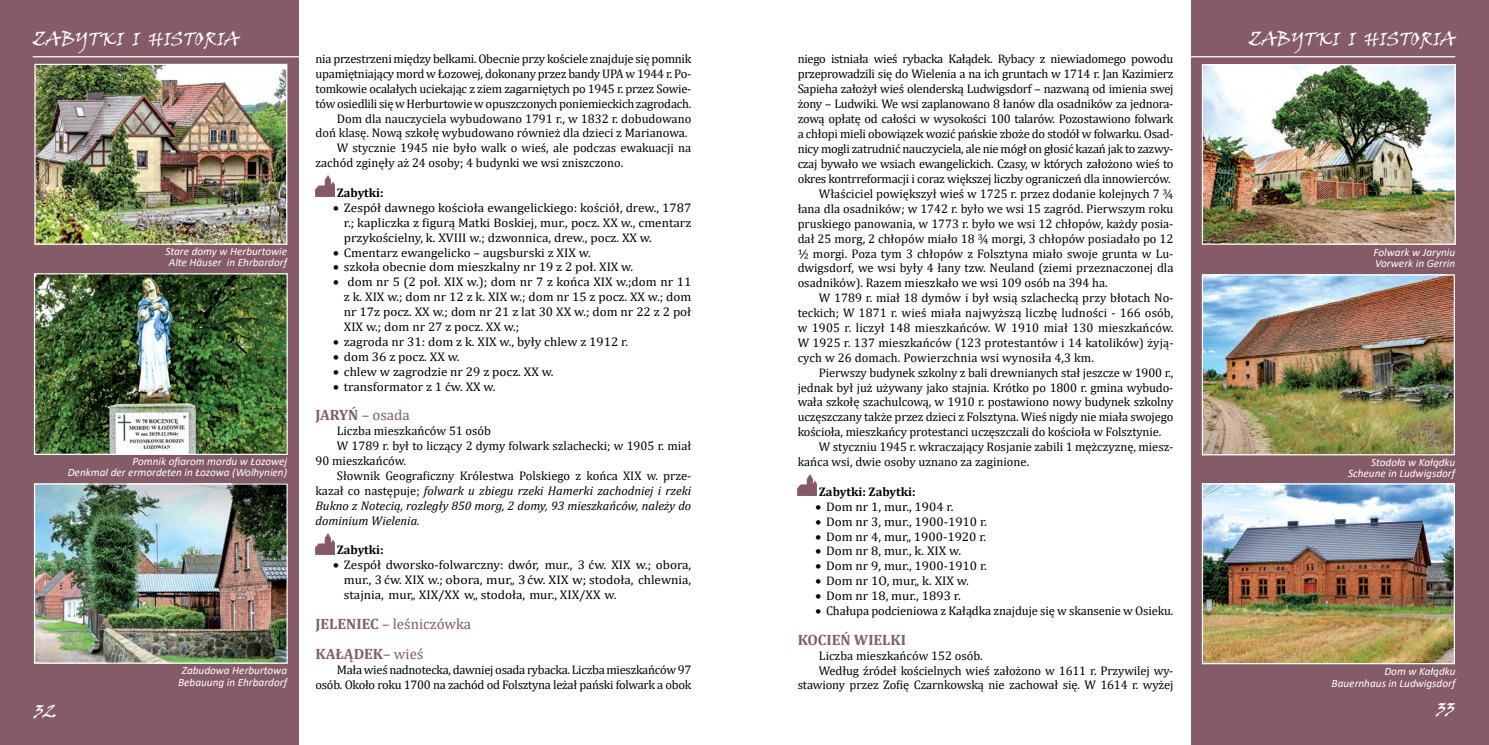
<style>
.page{position:relative;width:1489px;height:745px;background:#fff}
.page>*{position:absolute;margin:0;border:0;box-sizing:border-box;transform-origin:0 0}
.t1{font:18.75px "Viner Hand ITC";color:#fff}
.t2{font:15px/29.8px "Cambria";color:#855b67}
.t3{font:700 15px "Cambria";color:#855b67}
.t4{font:12.5px/15px "Cambria";letter-spacing:-.01em;color:#000;text-align:right}
.t5{font:12.5px/14.9px "Cambria";letter-spacing:-.01em;color:#000;text-align:justify;scale:1.05 1}
.t6{font:12.5px "Cambria";letter-spacing:.01em;color:#000}
.t7{font:italic 12.5px "Cambria";color:#000}
.t8{font:700 12.5px "Cambria";color:#000}
.t9{font:italic 11.25px/11.2px "Calibri";color:#fff;text-align:right}
.s1{font-weight:700}
.s2{font-style:normal}
</style>
<div class="page">
<div style="left:1191px;top:0;width:297px;height:744px;background:#855b67"></div>
<div style="left:0;top:0;width:298px;height:744px;background:#855b67"></div>
<img style="left:36px;top:66px;width:249px;height:176px">
<div style="left:34px;top:64px;width:253px;height:180px;border:1px solid #fff"></div>
<img style="left:36px;top:275px;width:250px;height:177px">
<div style="left:34px;top:273px;width:254px;height:181px;border:1px solid #fff"></div>
<img style="left:36px;top:485px;width:250px;height:176px">
<div style="left:34px;top:483px;width:254px;height:180px;border:1px solid #fff"></div>
<img style="left:315px;top:176px;width:19px;height:21px">
<img style="left:315px;top:533px;width:19px;height:21px">
<img style="left:797px;top:474px;width:19px;height:21px">
<hr style="left:1180px;top:56px;width:275px;height:1px;background:#fff">
<hr style="left:33px;top:56px;width:276px;height:1px;background:#fff">
<img style="left:1203px;top:276px;width:249px;height:177px">
<div style="left:1201px;top:274px;width:253px;height:181px;border:1px solid #fff"></div>
<img style="left:1203px;top:485px;width:249px;height:176px">
<div style="left:1201px;top:483px;width:253px;height:180px;border:1px solid #fff"></div>
<img style="left:1203px;top:66px;width:250px;height:176px">
<div style="left:1201px;top:64px;width:254px;height:180px;border:1px solid #fff"></div>
<h1 class="t1" style="left:33px;top:27px;width:208px">ZABYTKI I HISTORIA</h1>
<h1 class="t1" style="left:1248px;top:27px;width:208px">ZABYTKI I HISTORIA</h1>
<p class="t4" style="left:797px;top:51px;width:377px">niego istniała wieś rybacka Kałądek. Rybacy z niewiadomego powodu</p>
<p class="t4" style="left:797px;top:66px;width:377px">przeprowadzili się do Wielenia a na ich gruntach w 1714 r. Jan Kazimierz</p>
<p class="t4" style="left:797px;top:81px;width:377px">Sapieha założył wieś olenderską Ludwigsdorf – nazwaną od imienia swej</p>
<p class="t4" style="left:797px;top:96px;width:377px">żony – Ludwiki. We wsi zaplanowano 8 łanów dla osadników za jednora-</p>
<p class="t4" style="left:797px;top:111px;width:377px">zową opłatę od całości w wysokości 100 talarów. Pozostawiono folwark</p>
<p class="t4" style="left:797px;top:126px;width:377px">a chłopi mieli obowiązek wozić pańskie zboże do stodół w folwarku. Osad-</p>
<p class="t4" style="left:797px;top:141px;width:377px">nicy mogli zatrudnić nauczyciela, ale nie mógł on głosić kazań jak to zazwy-</p>
<p class="t4" style="left:797px;top:156px;width:377px">czaj bywało we wsiach ewangelickich. Czasy, w których założono wieś to</p>
<p class="t4" style="left:797px;top:171px;width:374px">okres kontrreformacji i coraz większej liczby ograniczeń dla innowierców.</p>
<p class="t4" style="left:819px;top:186px;width:356px">Właściciel powiększył wieś w 1725 r. przez dodanie kolejnych 7 ¾</p>
<p class="t4" style="left:797px;top:201px;width:377px">łana dla osadników; w 1742 r. było we wsi 15 zagród. Pierwszym roku</p>
<p class="t4" style="left:797px;top:216px;width:377px">pruskiego panowania, w 1773 r. było we wsi 12 chłopów, każdy posia-</p>
<p class="t4" style="left:797px;top:231px;width:377px">dał 25 morg, 2 chłopów miało 18 ¾ morgi, 3 chłopów posiadało po 12</p>
<p class="t4" style="left:797px;top:245px;width:377px">½ morgi. Poza tym 3 chłopów z Folsztyna miało swoje grunta w Lu-</p>
<p class="t4" style="left:797px;top:260px;width:377px">dwigsdorf, we wsi były 4 łany tzw. Neuland (ziemi przeznaczonej dla</p>
<p class="t4" style="left:797px;top:275px;width:311px">osadników). Razem mieszkało we wsi 109 osób na 394 ha.</p>
<p class="t4" style="left:819px;top:290px;width:356px">W 1789 r. miał 18 dymów i był wsią szlachecką przy błotach No-</p>
<p class="t6" style="left:797px;top:305px;width:377px">teckich; W 1871 r. wieś miała najwyższą liczbę ludności - 166 osób,</p>
<p class="t6" style="left:797px;top:320px;width:377px">w 1905 r. liczył 148 mieszkańców. W 1910 miał 130 mieszkańców.</p>
<p class="t6" style="left:797px;top:335px;width:377px">W 1925 r. 137 mieszkańców (123 protestantów i 14 katolików) żyją-</p>
<p class="t6" style="left:797px;top:350px;width:298px">cych w 26 domach. Powierzchnia wsi wynosiła 4,3 km.</p>
<p class="t4" style="left:819px;top:364px;width:356px">Pierwszy budynek szkolny z bali drewnianych stał jeszcze w 1900 r.,</p>
<p class="t4" style="left:797px;top:379px;width:377px">jednak był już używany jako stajnia. Krótko po 1800 r. gmina wybudo-</p>
<p class="t4" style="left:797px;top:394px;width:377px">wała szkołę szachulcową, w 1910 r. postawiono nowy budynek szkolny</p>
<p class="t4" style="left:797px;top:409px;width:377px">uczęszczany także przez dzieci z Folsztyna. Wieś nigdy nie miała swojego</p>
<p class="t4" style="left:797px;top:424px;width:365px">kościoła, mieszkańcy protestanci uczęszczali do kościoła w Folsztynie.</p>
<p class="t4" style="left:819px;top:439px;width:356px">W styczniu 1945 r. wkraczający Rosjanie zabili 1 mężczyznę, miesz-</p>
<p class="t4" style="left:797px;top:454px;width:233px">kańca wsi, dwie osoby uznano za zaginione.</p>
<p class="t8" style="left:818px;top:482px;width:98px">Zabytki: Zabytki:</p>
<p class="t5" style="left:815px;top:498px;width:133px">• Dom nr 1, mur., 1904 r.</p>
<p class="t5" style="left:815px;top:513px;width:165px">• Dom nr 3, mur., 1900-1910 r.</p>
<p class="t5" style="left:815px;top:528px;width:164px">• Dom nr 4, mur„ 1900-1920 r.</p>
<p class="t5" style="left:815px;top:543px;width:140px">• Dom nr 8, mur., k. XIX w.</p>
<p class="t5" style="left:815px;top:558px;width:165px">• Dom nr 9, mur., 1900-1910 r.</p>
<p class="t5" style="left:815px;top:573px;width:147px">• Dom nr 1O, mur„ k. XIX w.</p>
<p class="t5" style="left:815px;top:588px;width:140px">• Dom nr 18, mur., 1893 r.</p>
<p class="t4" style="left:815px;top:602px;width:359px">• Chałupa podcieniowa z Kałądka znajduje się w skansenie w Osieku.</p>
<p class="t3" style="left:797px;top:628px;width:110px">KOCIEŃ WIELKI</p>
<p class="t4" style="left:819px;top:647px;width:165px">Liczba mieszkańców 152 osób.</p>
<p class="t4" style="left:819px;top:662px;width:356px">Według źródeł kościelnych wieś założono w 1611 r. Przywilej wy-</p>
<p class="t4" style="left:797px;top:677px;width:377px">stawiony przez Zofię Czarnkowską nie zachował się. W 1614 r. wyżej</p>
<p class="t4" style="left:315px;top:51px;width:377px">nia przestrzeni między belkami. Obecnie przy kościele znajduje się pomnik</p>
<p class="t4" style="left:315px;top:66px;width:377px">upamiętniający mord w Łozowej, dokonany przez bandy UPA w 1944 r. Po-</p>
<p class="t4" style="left:315px;top:81px;width:377px">tomkowie ocalałych uciekając z ziem zagarniętych po 1945 r. przez Sowie-</p>
<p class="t4" style="left:315px;top:96px;width:377px">tów osiedlili się w Herburtowie w opuszczonych poniemieckich zagrodach.</p>
<p class="t4" style="left:337px;top:111px;width:356px">Dom dla nauczyciela wybudowano 1791 r., w 1832 r. dobudowano</p>
<p class="t4" style="left:315px;top:125px;width:373px">doń klasę. Nową szkołę wybudowano również dla dzieci z Marianowa.</p>
<p class="t4" style="left:337px;top:140px;width:356px">W stycznie 1945 nie było walk o wieś, ale podczas ewakuacji na</p>
<p class="t4" style="left:315px;top:155px;width:309px">zachód zginęły aż 24 osoby; 4 budynki we wsi zniszczono.</p>
<p class="t8" style="left:337px;top:184px;width:48px">Zabytki:</p>
<p class="t5" style="left:344px;top:200px;width:332px;text-indent:-11px">• Zespół dawnego kościoła ewangelickiego: kościół, drew., 1787 r.; kapliczka z figurą Matki Boskiej, mur., pocz. XX w., cmentarz przykościelny, k. XVIII w.; dzwonnica, drew., pocz. XX w.</p>
<p class="t5" style="left:333px;top:244px;width:247px">• Cmentarz ewangelicko – augsburski z XIX w.</p>
<p class="t5" style="left:333px;top:259px;width:287px">• szkoła obecnie dom mieszkalny nr 19 z 2 poł. XIX w.</p>
<p class="t5" style="left:344px;top:274px;width:332px;text-indent:-11px">• dom nr 5 (2 poł. XIX w.); dom nr 7 z końca XIX w.;dom nr 11 z k. XIX w.; dom nr 12 z k. XIX w.; dom nr 15 z pocz. XX w.; dom nr 17z pocz. XX w.; dom nr 21 z lat 30 XX w.; dom nr 22 z 2 poł XIX w.; dom nr 27 z pocz. XX w.;</p>
<p class="t5" style="left:333px;top:334px;width:282px">• zagroda nr 31: dom z k. XIX w., były chlew z 1912 r.</p>
<p class="t5" style="left:333px;top:349px;width:122px">• dom 36 z pocz. XX w.</p>
<p class="t5" style="left:333px;top:363px;width:211px">• chlew w zagrodzie nr 29 z pocz. XX w.</p>
<p class="t5" style="left:333px;top:378px;width:156px">• transformator z 1 ćw. XX w.</p>
<p class="t2" style="left:315px;top:400px;width:96px"><span class="s1">JARYŃ</span> – osada</p>
<p class="t4" style="left:337px;top:423px;width:156px">Liczba mieszkańców 51 osób</p>
<p class="t4" style="left:337px;top:438px;width:356px">W 1789 r. był to liczący 2 dymy folwark szlachecki; w 1905 r. miał</p>
<p class="t4" style="left:315px;top:453px;width:92px">90 mieszkańców.</p>
<p class="t4" style="left:337px;top:468px;width:356px">Słownik Geograficzny Królestwa Polskiego z końca XIX w. prze-</p>
<p class="t7" style="left:315px;top:481px;width:377px"><span class="s2">kazał co następuje;</span> folwark u zbiegu rzeki Hamerki zachodniej i rzeki</p>
<p class="t7" style="left:315px;top:496px;width:377px">Bukno z Notecią, rozległy 850 morg, 2 domy, 93 mieszkańców, należy do</p>
<p class="t7" style="left:315px;top:511px;width:106px">dominium Wielenia.</p>
<p class="t8" style="left:337px;top:541px;width:48px">Zabytki:</p>
<p class="t5" style="left:344px;top:557px;width:332px;text-indent:-11px">• Zespół dworsko-folwarczny: dwór, mur., 3 ćw. XIX w.; obora, mur., 3 ćw. XIX w.; obora, mur„ 3 ćw. XIX w; stodoła, chlewnia, stajnia, mur„ XIX/XX w„ stodoła, mur., XIX/XX w.</p>
<p class="t2" style="left:315px;top:608px;width:157px"><span class="s1">JELENIEC</span> – leśniczówka<br><span class="s1">KAŁĄDEK</span>– wieś</p>
<p class="t4" style="left:315px;top:661px;width:377px">Mała wieś nadnotecka, dawniej osada rybacka. Liczba mieszkańców 97 osób. Około roku 1700 na zachód od Folsztyna leżał pański folwark a obok</p>
<p class="t9" style="left:165px;top:245px;width:123px;text-align:center">Stare domy w Herburtowie<br>Alte Häuser in Ehrbardorf</p>
<p class="t9" style="left:1373px;top:246px;width:83px;text-align:left">Folwark w Jaryniu<br>Vorwerk in Gerrin</p>
<p class="t9" style="left:68px;top:455px;width:221px">Pomnik ofiarom mordu w Łozowej<br>Denkmal der ermordeten in Łozowa (Wolhynien)</p>
<p class="t9" style="left:1347px;top:456px;width:109px">Stodoła w Kałądku<br>Scheune in Ludwigsdorf</p>
<p class="t9" style="left:178px;top:664px;width:111px;text-align:center">Zabudowa Herburtowa<br>Bebauung in Ehrbardorf</p>
<p class="t9" style="left:1331px;top:665px;width:125px">Dom w Kałądku<br>Bauernhaus in Ludwigsdorf</p>
<h1 class="t1" style="left:35px;top:699px;width:23px">32</h1>
<h1 class="t1" style="left:1436px;top:697px;width:20px">33</h1>
</div>
